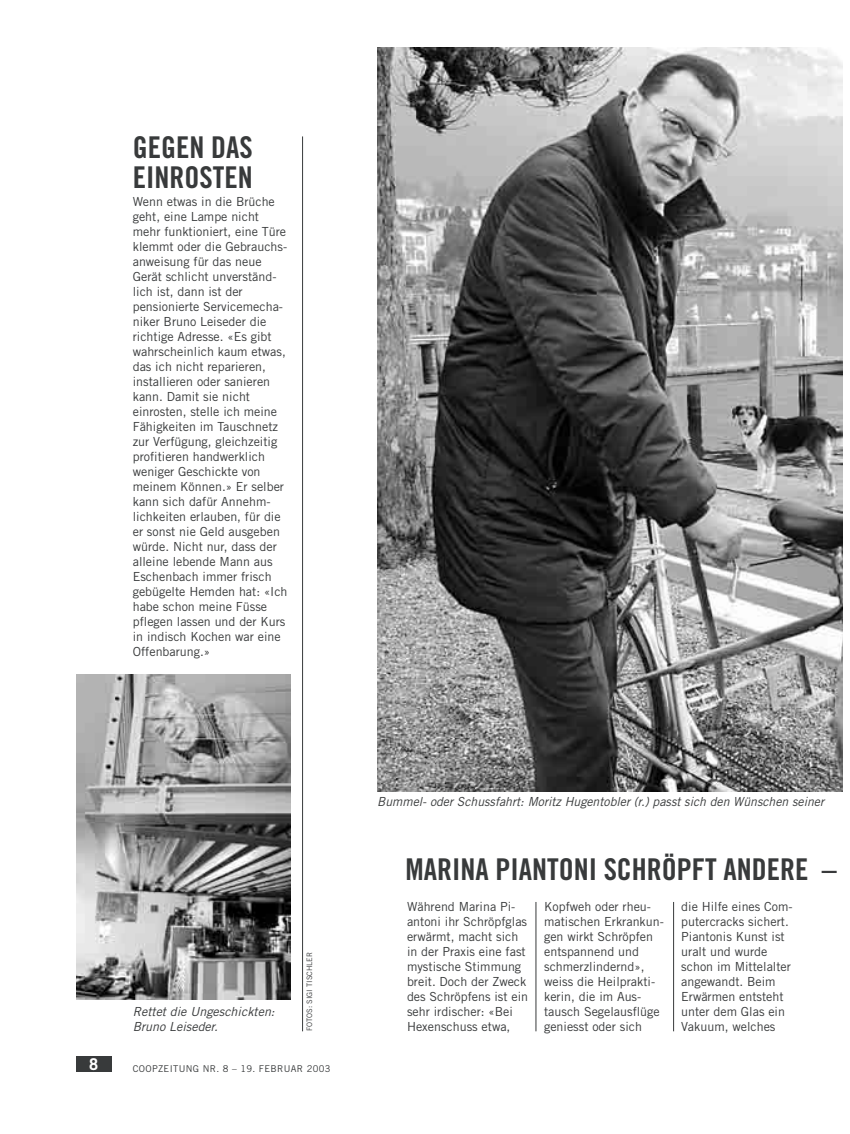
<style>
.page{position:relative;width:850px;height:1134px;background:#fff}
.page>*{position:absolute;margin:0;border:0;box-sizing:border-box;transform-origin:0 0}
.t1{font:30px/30px "Trade Gothic Bold Cond Twenty";color:#383a3b}
.t2{font:700 16.25px "Trade Gothic";color:#fff}
.t3{font:12.5px/15px "Trade Gothic";color:#383a3b}
.t4{font:italic 12.5px/15px "Trade Gothic";color:#383a3b}
.t5{font:9.38px "Trade Gothic";letter-spacing:.035em;color:#383a3b}
.t6{font:7.5px "Trade Gothic";color:#383a3b}
</style>
<div class="page">
<img style="left:378px;top:48px;width:464px;height:743px">
<hr style="left:302px;top:136px;width:1px;height:895px;background:#383a3b">
<div style="left:76px;top:1056px;width:35px;height:16px;background:#383a3b"></div>
<img style="left:76px;top:675px;width:215px;height:324px">
<hr style="left:536px;top:902px;width:1px;height:129px;background:#383a3b">
<hr style="left:673px;top:902px;width:1px;height:129px;background:#383a3b">
<h1 class="t1" style="left:133px;top:135px;width:121px">GEGEN DAS<br>EINROSTEN</h1>
<p class="t3" style="left:133px;top:195px;width:156px">Wenn etwas in die Brüche geht, eine Lampe nicht mehr funktioniert, eine Türe klemmt oder die Gebrauchs&shy;anweisung für das neue<br>Gerät schlicht unverständ&shy;lich ist, dann ist der pensionierte Servicemecha&shy;niker Bruno Leiseder die richtige Adresse. «Es gibt wahrscheinlich kaum etwas, das ich nicht reparieren, installieren oder sanieren kann. Damit sie nicht einrosten, stelle ich meine<br>Fähigkeiten im Tauschnetz zur Verfügung, gleichzeitig profitieren handwerklich weniger Geschickte von meinem Können.» Er selber kann sich dafür Annehm&shy;lichkeiten erlauben, für die er sonst nie Geld ausgeben würde. Nicht nur, dass der alleine lebende Mann aus<br>Eschenbach immer frisch gebügelte Hemden hat: «Ich habe schon meine Füsse pflegen lassen und der Kurs in indisch Kochen war eine<br>Offenbarung.»</p>
<p class="t4" style="left:133px;top:1005px;width:144px">Rettet die Ungeschickten:<br>Bruno Leiseder.</p>
<p class="t6" style="left:307px;top:1031px;width:81px;rotate:-90deg">FOTOS: SIGI TISCHLER</p>
<h2 class="t2" style="left:89px;top:1058px;width:11px">8</h2>
<p class="t5" style="left:133px;top:1065px;width:199px">COOPZEITUNG NR. 8 – 19. FEBRUAR 2003</p>
<p class="t4" style="left:377px;top:795px;width:448px">Bummel- oder Schussfahrt: Moritz Hugentobler (r.) passt sich den Wünschen seiner</p>
<h1 class="t1" style="left:405px;top:856px;width:433px">MARINA PIANTONI SCHRÖPFT ANDERE –</h1>
<p class="t3" style="left:544px;top:900px;width:121px">Kopfweh oder rheu&shy;matischen Erkrankun&shy;gen wirkt Schröpfen entspannend und schmerzlindernd», weiss die Heilprakti&shy;kerin, die im Aus&shy;tausch Segelausflüge geniesst oder sich</p>
<p class="t3" style="left:407px;top:900px;width:123px">Während Marina Pi&shy;antoni ihr Schröpfglas erwärmt, macht sich in der Praxis eine fast mystische Stimmung breit. Doch der Zweck des Schröpfens ist ein sehr irdischer: «Bei<br>Hexenschuss etwa,</p>
<p class="t3" style="left:681px;top:900px;width:113px">die Hilfe eines Com&shy;putercracks sichert.<br>Piantonis Kunst ist uralt und wurde schon im Mittelalter angewandt. Beim<br>Erwärmen entsteht unter dem Glas ein<br>Vakuum, welches</p>
</div>
